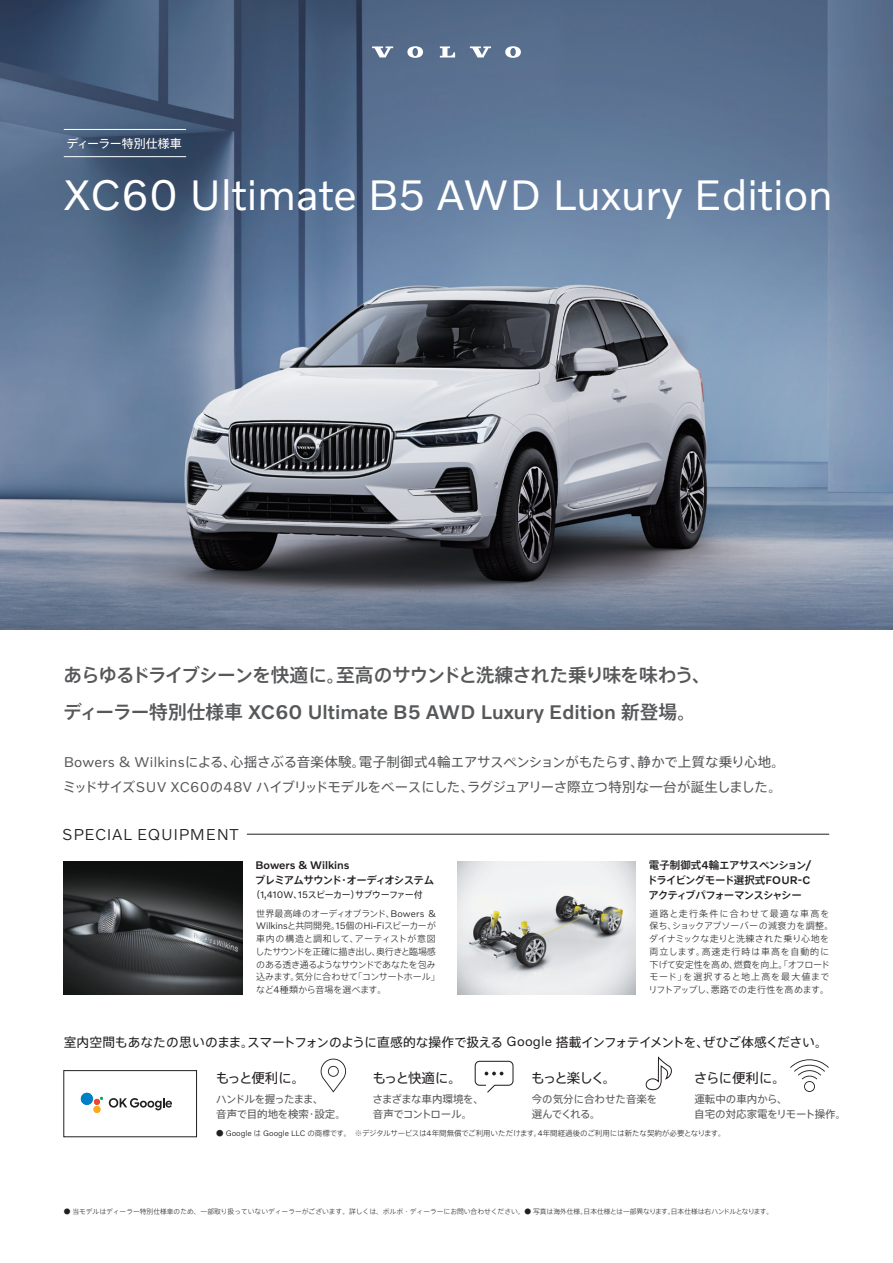
<style>
.page{position:relative;width:893px;height:1263px;background:#fff}
.page>*{position:absolute;margin:0;border:0;box-sizing:border-box;transform-origin:0 0}
.t1{font:43.35px "Volvo Novum";color:#fff}
.t2{font:500 20.1px "Volvo Novum";color:#57585a}
.t3{font:500 18.75px "Axis Std";letter-spacing:-.06em;color:#57585a}
.t4{font:300 16.05px "Volvo Novum";letter-spacing:.045em;color:#231f20}
.t5{font:13.5px/25.5px "Axis Std";letter-spacing:-.025em;color:#57585a}
.t6{font:13.5px "Axis Std";letter-spacing:-.09em;color:#231f20}
.t7{font:12.75px "Axis Std";letter-spacing:-.025em;color:#231f20}
.t8{font:12px "Axis Std";letter-spacing:-.01em;color:#fff}
.t9{font:500 11.25px "Volvo Novum";color:#231f20}
.t10{font:500 10.5px/15px "Axis Std";letter-spacing:-.07em;color:#231f20;text-align:justify}
.t11{font:10.5px/15px "Axis Std";letter-spacing:-.02em;color:#57585a}
.t12{font:10.5px/15px "Axis Std";color:#57585a}
.t13{font:10.5px/15px "Axis Std";letter-spacing:-.04em;color:#57585a}
.t14{font:300 9.6px "Volvo Novum";letter-spacing:-.005em;color:#231f20}
.t15{font:300 9px/12.8px "Axis Std";letter-spacing:.04em;color:#231f20}
.t16{font:300 9px/12.8px "Axis Std";letter-spacing:-.03em;color:#231f20}
.t17{font:9px "Axis Std";letter-spacing:-.06em;color:#231f20}
.t18{font:300 9px "Axis Std";letter-spacing:-.02em;color:#231f20}
.t19{font:300 7.5px "Axis Std";letter-spacing:-.01em;color:#231f20}
.t20{font:300 6.75px "Axis Std";color:#231f20}
.s1{font-family:"Axis Std";font-size:18.75px}
.s2{font-family:"Volvo Novum";font-size:14.4px}
.s3{font-family:"Volvo Novum";font-size:9.6px}
.s4{font-family:"Axis Std";font-size:9px}
.s5{font-family:"Volvo Novum";font-size:11.25px}
.s6{font-family:"Volvo Novum";font-size:13.65px}
.s7{font-family:"Volvo Novum";font-size:8.1px}
</style>
<div class="page">
<img style="left:0;top:0;width:893px;height:629px">
<svg style="left:372px;top:46px;width:21px;height:11px"></svg>
<svg style="left:440px;top:46px;width:15px;height:11px"></svg>
<svg style="left:407px;top:46px;width:16px;height:12px"></svg>
<svg style="left:470px;top:46px;width:21px;height:11px"></svg>
<svg style="left:505px;top:46px;width:16px;height:12px"></svg>
<hr style="left:247px;top:834px;width:582px;height:1px;background:#231f20">
<hr style="left:64px;top:129px;width:122px;height:1px;background:#fff">
<hr style="left:64px;top:156px;width:122px;height:1px;background:#fff">
<svg style="left:321px;top:1058px;width:25px;height:34px"></svg>
<svg style="left:645px;top:1056px;width:27px;height:34px"></svg>
<svg style="left:790px;top:1059px;width:39px;height:33px"></svg>
<svg style="left:485px;top:1072px;width:18px;height:3px"></svg>
<div style="left:475px;top:1061px;width:38px;height:25px;border:1px solid #231f20;border-radius:4px"></div>
<svg style="left:94px;top:1097px;width:9px;height:8px"></svg>
<div style="left:93px;top:1106px;width:7px;height:7px;background:#faab1a;border-radius:50%"></div>
<div style="left:81px;top:1093px;width:12px;height:12px;background:#0081c5;border-radius:50%"></div>
<svg style="left:109px;top:1098px;width:63px;height:12px"></svg>
<div style="left:64px;top:1070px;width:133px;height:67px;border:1px solid #231f20"></div>
<img style="left:64px;top:861px;width:178px;height:133px">
<img style="left:457px;top:861px;width:179px;height:133px">
<h3 class="t8" style="left:67px;top:135px;width:117px">ディーラー特別仕様車</h3>
<h1 class="t1" style="left:64px;top:167px;width:770px">XC60 Ultimate B5 AWD Luxury Edition</h1>
<h3 class="t3" style="left:64px;top:661px;width:649px">あらゆるドライブシーンを快適に。至高のサウンドと洗練された乗り味を味わう、</h3>
<h2 class="t2" style="left:63px;top:699px;width:635px"><span class="s1">ディーラー特別仕様車</span> XC60 Ultimate B5 AWD Luxury Edition <span class="s1">新登場。</span></h2>
<h3 class="t5" style="left:63px;top:748px;width:724px"><span class="s2">Bowers &amp; Wilkins</span>による、心揺さぶる音楽体験。電子制御式<span class="s2">4</span>輪エアサスペンションがもたらす、静かで上質な乗り心地。ミッドサイズ<span class="s2">SUV XC60</span>の<span class="s2">48V</span> ハイブリッドモデルをベースにした、ラグジュアリーさ際立つ特別な一台が誕生しました。</h3>
<h3 class="t4" style="left:62px;top:824px;width:178px">SPECIAL EQUIPMENT</h3>
<p class="t9" style="left:256px;top:858px;width:96px">Bowers &amp; Wilkins</p>
<p class="t10" style="left:255px;top:872px;width:181px">プレミアムサウンド・オーディオシステム</p>
<p class="t17" style="left:251px;top:888px;width:173px">（<span class="s3">1,410W</span>、<span class="s3">15</span>スピーカー）サブウーファー付</p>
<p class="t18" style="left:256px;top:906px;width:181px">世界最高峰のオーディオブランド、<span class="s3">Bowers &amp;</span></p>
<p class="t14" style="left:256px;top:920px;width:181px">Wilkins<span class="s4">と共同開発。</span>15<span class="s4">個の</span>Hi-Fi<span class="s4">スピーカーが</span></p>
<p class="t16" style="left:256px;top:932px;width:186px">車内の構造と調和して、アーティストが意図したサウンドを正確に描き出し、奥行きと臨場感のある透き通るようなサウンドであなたを包み込みます。気分に合わせて「コンサートホール」など<span class="s3">4</span>種類から音場を選べます。</p>
<p class="t10" style="left:647px;top:857px;width:165px">電子制御式<span class="s5">4</span>輪エアサスペンション<span class="s5">/</span>ドライビングモード選択式<span class="s5">FOUR-C</span>アクティブパフォーマンスシャシー</p>
<p class="t15" style="left:649px;top:906px;width:186px">道路と走行条件に合わせて最適な車高を保ち、ショックアブソーバーの減衰力を調整。ダイナミックな走りと洗練された乗り心地を両立します。高速走行時は車高を自動的に下げて安定性を高め、燃費を向上。「オフロードモード」を選択すると地上高を最大値までリフトアップし、悪路での走行性を高めます。</p>
<h3 class="t7" style="left:64px;top:1032px;width:766px">室内空間もあなたの思いのまま。スマートフォンのように直感的な操作で扱える <span class="s6">Google</span> 搭載インフォテイメントを、ぜひご体感ください。</h3>
<h3 class="t6" style="left:216px;top:1068px;width:91px">もっと便利に。</h3>
<p class="t11" style="left:216px;top:1091px;width:131px">ハンドルを握ったまま、<br>音声で目的地を検索・設定。</p>
<h3 class="t6" style="left:694px;top:1068px;width:94px">さらに便利に。</h3>
<p class="t12" style="left:694px;top:1091px;width:154px">運転中の車内から、<br>自宅の対応家電をリモート操作。</p>
<h3 class="t6" style="left:532px;top:1068px;width:86px">もっと楽しく。</h3>
<p class="t11" style="left:532px;top:1091px;width:127px">今の気分に合わせた音楽を選んでくれる。</p>
<h3 class="t6" style="left:373px;top:1068px;width:91px">もっと快適に。</h3>
<p class="t13" style="left:372px;top:1091px;width:113px">さまざまな車内環境を、音声でコントロール。</p>
<p class="t19" style="left:216px;top:1128px;width:511px">● <span class="s7">Google</span> は <span class="s7">Google LLC</span> の商標です。　※デジタルサービスは<span class="s7">4</span>年間無償でご利用いただけます。<span class="s7">4</span>年間経過後のご利用には新たな契約が必要となります。</p>
<p class="t20" style="left:64px;top:1207px;width:711px">● 当モデルはディーラー特別仕様車のため、一部取り扱っていないディーラーがございます。詳しくは、ボルボ・ディーラーにお問い合わせください。● 写真は海外仕様。日本仕様とは一部異なります。日本仕様は右ハンドルとなります。</p>
</div>
